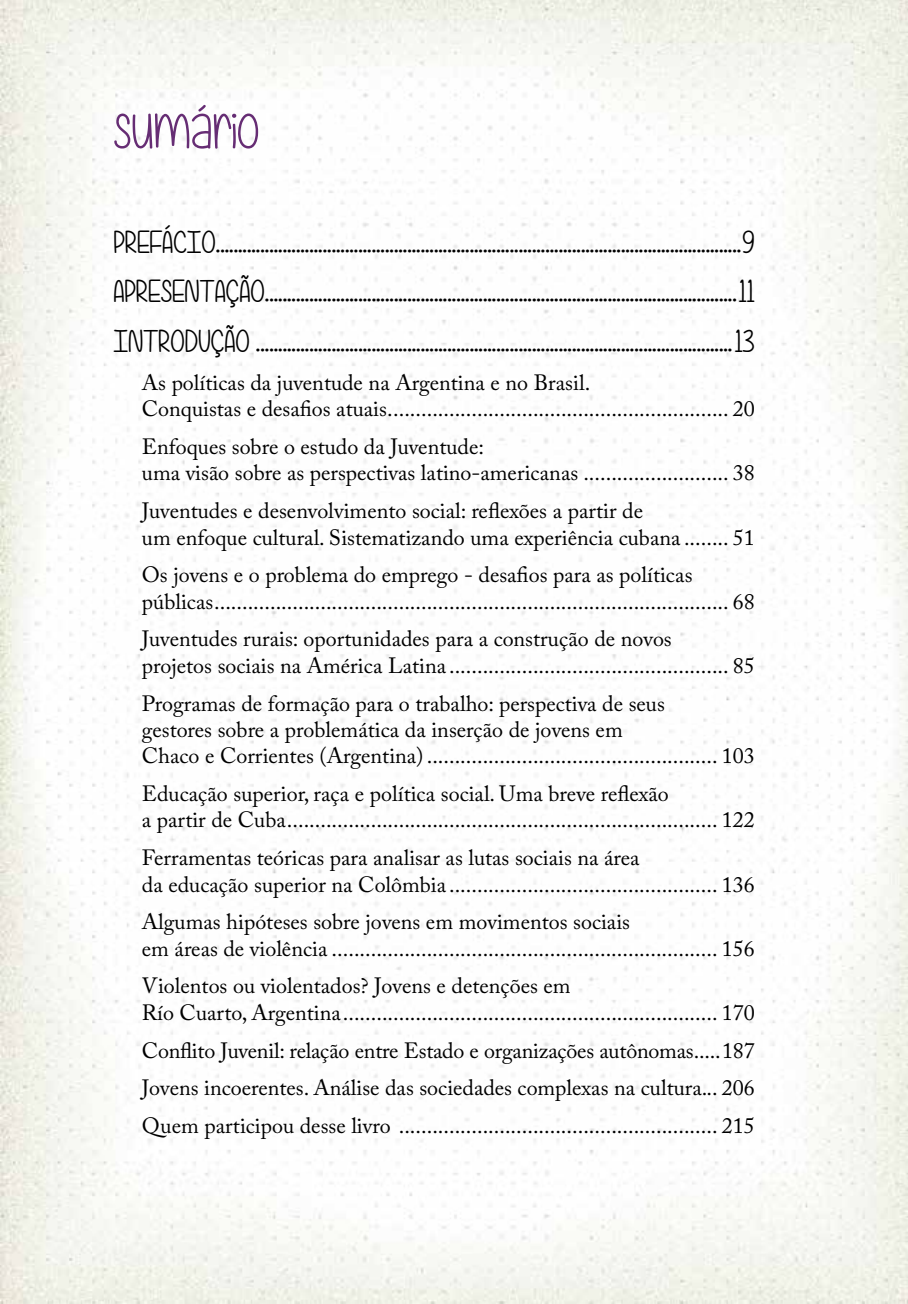
<style>
.page{position:relative;width:908px;height:1304px;background:#fff}
.page>*{position:absolute;margin:0;border:0;box-sizing:border-box;transform-origin:0 0}
.t1{font:50px "Are You Freakin Serious";color:#662d74}
.t2{font:32px/49.8px "Are You Freakin Serious";color:#000;text-align:justify}
.t3{font:22px/26.4px "Adobe Caslon Pro";color:#000}
</style>
<div class="page">
<img style="left:0;top:0;width:907px;height:1304px">
<h1 class="t1" style="left:113px;top:104px;width:147px">SUMÁRIO</h1>
<p class="t2" style="left:113px;top:219px;width:642px">PREFÁCIO......................................................................................................................9<br>APRESENTAÇÃO..........................................................................................................11<br>INTRODUÇÃO ...........................................................................................................13</p>
<p class="t3" style="left:142px;top:369px;width:614px">As políticas da juventude na Argentina e no Brasil.<br>Conquistas e desafios atuais............................................................. 20</p>
<p class="t3" style="left:142px;top:433px;width:614px">Enfoques sobre o estudo da Juventude:<br>uma visão sobre as perspectivas latino-americanas .......................... 38</p>
<p class="t3" style="left:142px;top:497px;width:614px">Juventudes e desenvolvimento social: reflexões a partir de<br>um enfoque cultural. Sistematizando uma experiência cubana ........ 51</p>
<p class="t3" style="left:142px;top:561px;width:614px">Os jovens e o problema do emprego - desafios para as políticas públicas............................................................................................ 68</p>
<p class="t3" style="left:142px;top:626px;width:614px">Juventudes rurais: oportunidades para a construção de novos<br>projetos sociais na América Latina .................................................. 85</p>
<p class="t3" style="left:142px;top:690px;width:614px">Programas de formação para o trabalho: perspectiva de seus<br>gestores sobre a problemática da inserção de jovens em<br>Chaco e Corrientes (Argentina).................................................... 103</p>
<p class="t3" style="left:142px;top:780px;width:614px">Educação superior, raça e política social. Uma breve reflexão<br>a partir de Cuba............................................................................. 122</p>
<p class="t3" style="left:142px;top:844px;width:614px">Ferramentas teóricas para analisar as lutas sociais na área<br>da educação superior na Colômbia ................................................ 136</p>
<p class="t3" style="left:142px;top:909px;width:614px">Algumas hipóteses sobre jovens em movimentos sociais<br>em áreas de violência ..................................................................... 156</p>
<p class="t3" style="left:142px;top:973px;width:614px">Violentos ou violentados? Jovens e detenções em<br>Río Cuarto, Argentina................................................................... 170</p>
<p class="t3" style="left:142px;top:1031px;width:614px;line-height:37.8px;text-align:justify">Conflito Juvenil: relação entre Estado e organizações autônomas.....187<br>Jovens incoerentes. Análise das sociedades complexas na cultura... 206<br>Quem participou desse livro ......................................................... 215</p>
</div>
